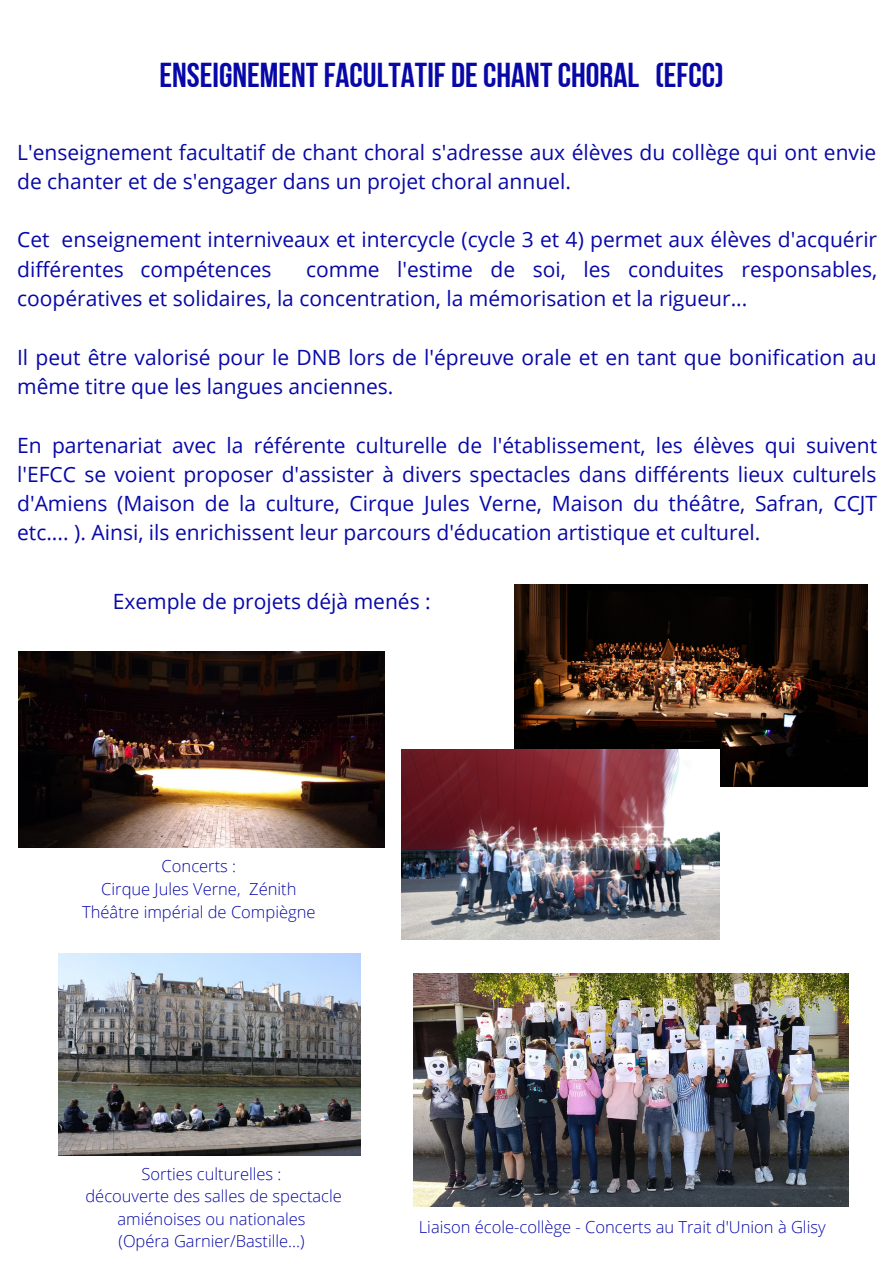
<style>
.page{position:relative;width:894px;height:1264px;background:#fff}
.page>*{position:absolute;margin:0;border:0;box-sizing:border-box;transform-origin:0 0}
.t1{font:34.5px "Bebas Neue Cyrillic";color:#0808a8}
.t2{font:21px/29.2px "Open Sans";color:#0808a8}
.t3{font:300 16.5px/22.5px "Open Sans";color:#0808a8;text-align:center}
</style>
<div class="page">
<img style="left:59px;top:953px;width:301px;height:202px">
<img style="left:413px;top:973px;width:434px;height:233px">
<img style="left:19px;top:651px;width:365px;height:196px">
<img style="left:514px;top:585px;width:352px;height:201px">
<img style="left:401px;top:749px;width:318px;height:190px">
<h1 class="t1" style="left:159px;top:61px;width:565px">ENSEIGNEMENTFACULTATIF DECHANTCHORAL (EFCC)</h1>
<p class="t2" style="left:17px;top:137px;width:860px">L'enseignement facultatif de chant choral s'adresse aux élèves du collège qui ont envie de chanter et de s'engager dans un projet choral annuel.</p>
<p class="t2" style="left:17px;top:225px;width:861px">Cet enseignement interniveaux et intercycle (cycle 3 et 4) permet aux élèves d'acquérir différentes compétences</p>
<p class="t2" style="left:17px;top:254px;width:861px;text-indent:289px">comme l'estime de soi, les conduites responsables, coopératives et solidaires, la concentration, la mémorisation et la rigueur...</p>
<p class="t2" style="left:17px;top:342px;width:860px">Il peut être valorisé pour le DNB lors de l'épreuve orale et en tant que bonification au même titre que les langues anciennes.</p>
<p class="t2" style="left:17px;top:430px;width:861px;text-align:justify">En partenariat avec la référente culturelle de l'établissement, les élèves qui suivent l'EFCC se voient proposer d'assister à divers spectacles dans différents lieux culturels d'Amiens (Maison de la culture, Cirque Jules Verne, Maison du théâtre, Safran, CCJT etc.... ). Ainsi, ils enrichissent leur parcours d'éducation artistique et culturel.</p>
<p class="t2" style="left:113px;top:586px;width:319px">Exemple de projets déjà menés :</p>
<p class="t3" style="left:82px;top:854px;width:235px">Concerts :<br>Cirque Jules Verne, Zénith<br>Théâtre impérial de Compiègne</p>
<p class="t3" style="left:85px;top:1161px;width:258px">Sorties culturelles :<br>découverte des salles de spectacle amiénoises ou nationales<br>(Opéra Garnier/Bastille...)</p>
<p class="t3" style="left:418px;top:1215px;width:408px">Liaison école-collège - Concerts au Trait d'Union à Glisy</p>
</div>
